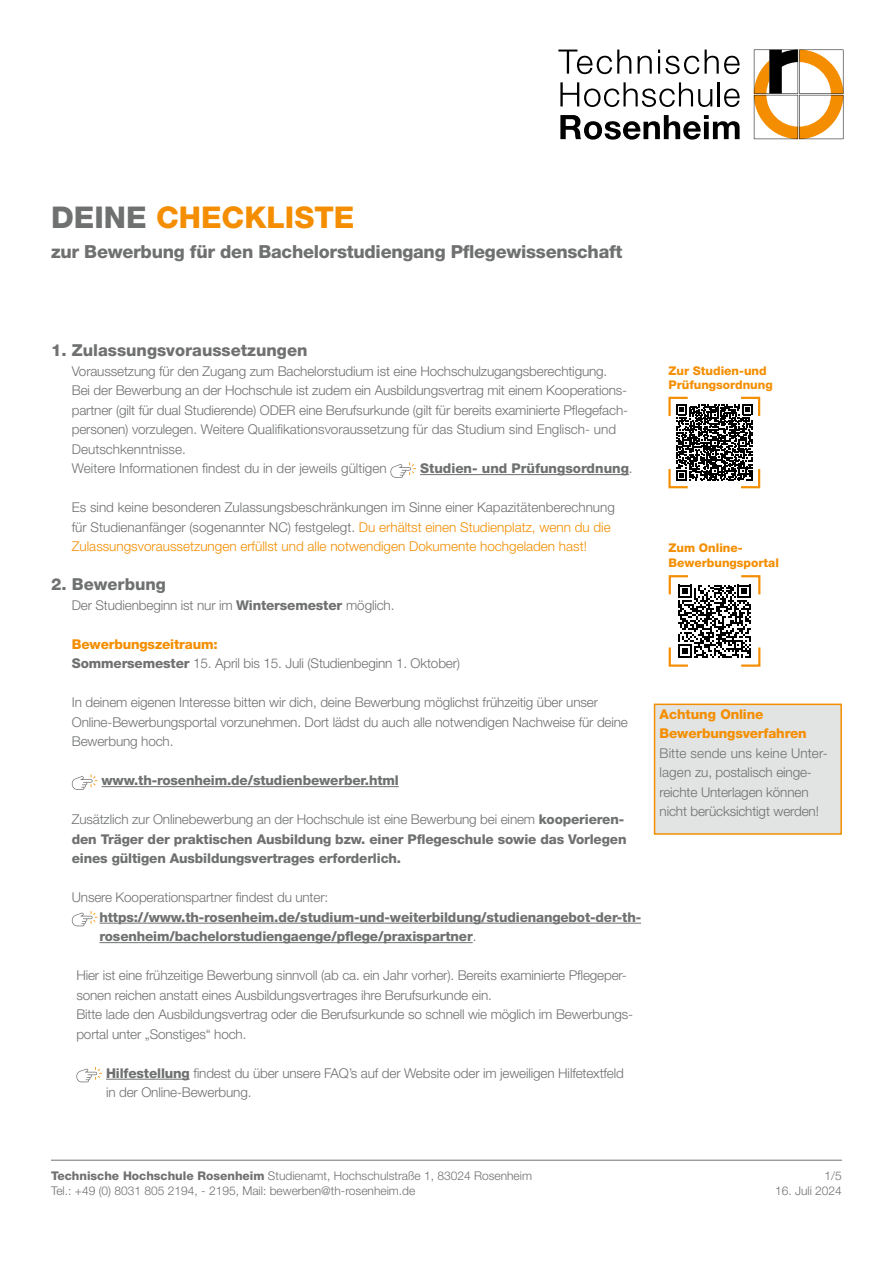
<style>
.page{position:relative;width:893px;height:1263px;background:#fff}
.page>*{position:absolute;margin:0;border:0;box-sizing:border-box;transform-origin:0 0}
.t1{font:800 30px "Helvetica Neue LT Pro";color:#f48e00}
.t2{font:800 18px "Helvetica Neue LT Pro";letter-spacing:-.015em;color:#6f7070}
.t3{font:800 16.5px "Helvetica Neue LT Pro";color:#6f7070}
.t4{font:300 13.5px/19.5px "Helvetica Neue LT Pro";letter-spacing:-.01em;color:#6f7070}
.t5{font:800 13.5px/19.5px "Helvetica Neue LT Pro";letter-spacing:-.01em;color:#6f7070}
.t6{font:800 13.5px/19.5px "Helvetica Neue LT Pro";letter-spacing:-.01em;color:#f48e00}
.t7{font:300 12px/14.4px "Helvetica Neue LT Pro";color:#6f7070}
.t8{font:800 12px/14.4px "Helvetica Neue LT Pro";color:#f48e00}
.s1{color:#6f7070}
.s2{font-weight:300}
.s3{color:#f48e00}
.s4{font-weight:800}
.s5{font-weight:800;color:#f48e00}
</style>
<div class="page">
<svg style="left:560px;top:82px;width:152px;height:25px"></svg>
<hr style="left:718px;top:82px;width:2px;height:24px;background:#000">
<svg style="left:724px;top:89px;width:16px;height:18px"></svg>
<svg style="left:560px;top:115px;width:180px;height:25px"></svg>
<svg style="left:558px;top:50px;width:73px;height:24px"></svg>
<svg style="left:638px;top:56px;width:14px;height:18px"></svg>
<svg style="left:658px;top:50px;width:41px;height:24px"></svg>
<svg style="left:705px;top:50px;width:35px;height:24px"></svg>
<svg style="left:754px;top:50px;width:89px;height:89px"></svg>
<hr style="left:51px;top:1160px;width:791px;height:1px;background:#6f7070">
<hr style="left:420px;top:474px;width:209px;height:1px;background:#6f7070">
<hr style="left:102px;top:786px;width:297px;height:1px;background:#6f7070">
<hr style="left:99px;top:923px;width:542px;height:1px;background:#6f7070">
<hr style="left:99px;top:942px;width:374px;height:1px;background:#6f7070">
<hr style="left:106px;top:1079px;width:84px;height:1px;background:#6f7070">
<svg style="left:390px;top:462px;width:26px;height:16px"></svg>
<svg style="left:72px;top:774px;width:25px;height:16px"></svg>
<svg style="left:72px;top:911px;width:25px;height:15px"></svg>
<svg style="left:76px;top:1067px;width:26px;height:15px"></svg>
<div style="left:654px;top:704px;width:187px;height:130px;background:#e2e3e3"></div>
<div style="left:654px;top:703px;width:188px;height:132px;border:2px solid #f48e00"></div>
<svg style="left:668px;top:396px;width:93px;height:93px"></svg>
<svg style="left:668px;top:575px;width:93px;height:92px"></svg>
<h1 class="t1" style="left:51px;top:199px;width:305px"><span class="s1">DEINE</span> CHECKLISTE</h1>
<h2 class="t2" style="left:51px;top:241px;width:573px">zur Bewerbung für den Bachelorstudiengang Pflegewissenschaft</h2>
<p class="t3" style="left:51px;top:341px;width:258px">1. Zulassungsvoraussetzungen</p>
<p class="t4" style="left:72px;top:361px;width:558px">Voraussetzung für den Zugang zum Bachelorstudium ist eine Hochschulzugangsberechtigung.<br>Bei der Bewerbung an der Hochschule ist zudem ein Ausbildungsvertrag mit einem Kooperations&shy;partner (gilt für dual Studierende) ODER eine Berufsurkunde (gilt für bereits examinierte Pflegefach&shy;personen) vorzulegen. Weitere Qualifikationsvoraussetzung für das Studium sind Englisch- und Deutschkenntnisse.<br>Weitere Informationen findest du in der jeweils gültigen</p>
<p class="t5" style="left:420px;top:459px;width:214px">Studien- und Prüfungsordnung<span class="s2">.</span></p>
<p class="t4" style="left:72px;top:497px;width:545px">Es sind keine besonderen Zulassungsbeschränkungen im Sinne einer Kapazitätenberechnung für Studienanfänger (sogenannter NC) festgelegt. <span class="s3">Du erhältst einen Studienplatz, wenn du die<br>Zulassungsvoraussetzungen erfüllst und alle notwendigen Dokumente hochgeladen hast!</span></p>
<p class="t3" style="left:51px;top:575px;width:116px">2. Bewerbung</p>
<p class="t4" style="left:72px;top:595px;width:324px">Der Studienbeginn ist nur im <span class="s4">Wintersemester</span> möglich.</p>
<p class="t4" style="left:72px;top:634px;width:390px"><span class="s5">Bewerbungszeitraum:<br></span><span class="s4">Sommersemester</span> 15. April bis 15. Juli (Studienbeginn 1. Oktober)</p>
<p class="t4" style="left:72px;top:692px;width:558px">In deinem eigenen Interesse bitten wir dich, deine Bewerbung möglichst frühzeitig über unser<br>Online-Bewerbungsportal vorzunehmen. Dort lädst du auch alle notwendigen Nachweise für deine<br>Bewerbung hoch.</p>
<p class="t5" style="left:102px;top:771px;width:299px">www.th-rosenheim.de/studienbewerber.html</p>
<p class="t5" style="left:72px;top:810px;width:556px"><span class="s2">Zusätzlich zur Onlinebewerbung an der Hochschule ist eine Bewerbung bei einem</span> kooperieren&shy;den Träger der praktischen Ausbildung bzw. einer Pflegeschule sowie das Vorlegen eines gültigen Ausbildungsvertrages erforderlich.</p>
<p class="t4" style="left:72px;top:887px;width:258px">Unsere Kooperationspartner findest du unter:</p>
<p class="t5" style="left:99px;top:907px;width:543px">https://www.th-rosenheim.de/studium-und-weiterbildung/studienangebot-der-th&shy;rosenheim/bachelorstudiengaenge/pflege/praxispartner<span class="s2">.</span></p>
<p class="t4" style="left:76px;top:965px;width:558px">Hier ist eine frühzeitige Bewerbung sinnvoll (ab ca. ein Jahr vorher). Bereits examinierte Pflegeper&shy;sonen reichen anstatt eines Ausbildungsvertrages ihre Berufsurkunde ein.<br>Bitte lade den Ausbildungsvertrag oder die Berufsurkunde so schnell wie möglich im Bewerbungs&shy;portal unter „Sonstiges“ hoch.</p>
<p class="t4" style="left:106px;top:1063px;width:519px"><span class="s4">Hilfestellung</span> findest du über unsere FAQ’s auf der Website oder im jeweiligen Hilfetextfeld in der Online-Bewerbung.</p>
<p class="t8" style="left:668px;top:363px;width:106px">Zur Studien-und<br>Prüfungsordnung</p>
<p class="t8" style="left:668px;top:541px;width:112px">Zum Online-<br>Bewerbungsportal</p>
<p class="t6" style="left:659px;top:704px;width:149px">Achtung Online<br>Bewerbungsverfahren</p>
<p class="t4" style="left:659px;top:743px;width:170px">Bitte sende uns keine Unter&shy;lagen zu, postalisch einge&shy;reichte Unterlagen können nicht berücksichtigt werden!</p>
<p class="t7" style="left:51px;top:1169px;width:483px"><span class="s4">Technische Hochschule Rosenheim</span> Studienamt, Hochschulstraße 1, 83024 Rosenheim<br>Tel.: +49 (0) 8031 805 2194, - 2195, Mail: bewerben@th-rosenheim.de</p>
<p class="t7" style="left:825px;top:1169px;width:19px">1/5</p>
<p class="t7" style="left:775px;top:1183px;width:68px">16. Juli 2024</p>
</div>
